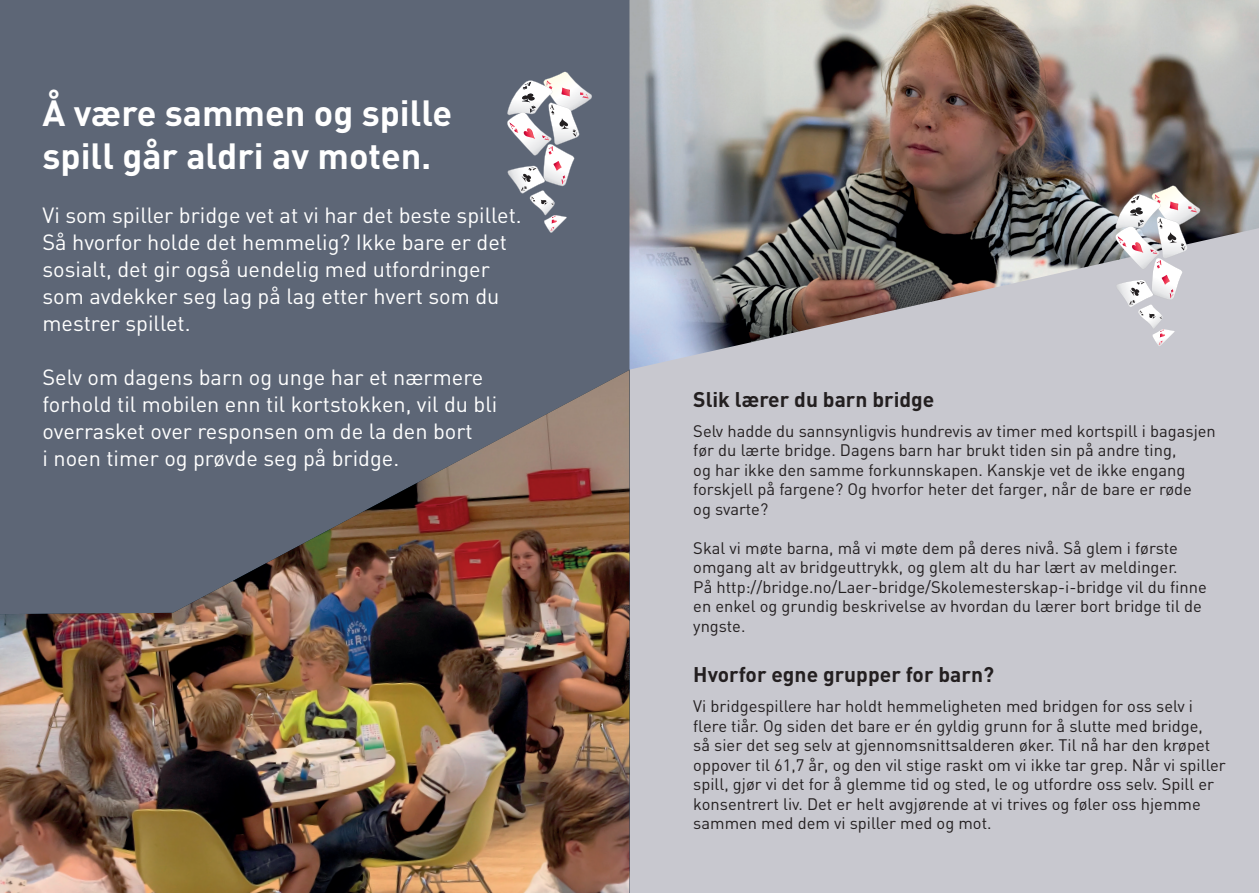
<style>
.page{position:relative;width:1259px;height:893px;background:#fff}
.page>*{position:absolute;margin:0;border:0;box-sizing:border-box;transform-origin:0 0}
.t1{font:700 36px/43.5px "DIN";color:#fff}
.t2{font:21.75px/27px "DIN";color:#fff}
.t3{font:700 21px "DIN";color:#231f20}
.t4{font:16.5px/19.5px "DIN";color:#231f20}
.s1{font-size:33.75px}
</style>
<div class="page">
<div style="left:629px;top:0;width:630px;height:893px;background:#c8c8cf"></div>
<div style="left:0;top:0;width:629px;height:893px;background:#5d6676"></div>
<img style="left:0;top:370px;width:629px;height:523px">
<img style="left:629px;top:0;width:630px;height:370px">
<svg style="left:1115px;top:186px;width:85px;height:161px"></svg>
<svg style="left:507px;top:72px;width:85px;height:161px"></svg>
<h1 class="t1" style="left:43px;top:89px;width:411px">Å være sammen og spille spill går aldri av moten<span class="s1">.</span></h1>
<h2 class="t2" style="left:43px;top:201px;width:481px">Vi som spiller bridge vet at vi har det beste spillet.<br>Så hvorfor holde det hemmelig? Ikke bare er det sosialt, det gir også uendelig med utfordringer som avdekker seg lag på lag etter hvert som du mestrer spillet.</h2>
<h2 class="t2" style="left:43px;top:363px;width:456px">Selv om dagens barn og unge har et nærmere forhold til mobilen enn til kortstokken, vil du bli overrasket over responsen om de la den bort<br>i noen timer og prøvde seg på bridge.</h2>
<p class="t3" style="left:693px;top:385px;width:243px">Slik lærer du barn bridge</p>
<p class="t4" style="left:693px;top:421px;width:524px">Selv hadde du sannsynligvis hundrevis av timer med kortspill i bagasjen før du lærte bridge. Dagens barn har brukt tiden sin på andre ting,<br>og har ikke den samme forkunnskapen. Kanskje vet de ikke engang forskjell på fargene? Og hvorfor heter det farger, når de bare er røde<br>og svarte?</p>
<p class="t4" style="left:693px;top:538px;width:515px">Skal vi møte barna, må vi møte dem på deres nivå. Så glem i første omgang alt av bridgeuttrykk, og glem alt du har lært av meldinger.<br>På http://bridge.no/Laer-bridge/Skolemesterskap-i-bridge vil du finne en enkel og grundig beskrivelse av hvordan du lærer bort bridge til de yngste.</p>
<p class="t3" style="left:693px;top:661px;width:302px">Hvorfor egne grupper for barn?</p>
<p class="t4" style="left:693px;top:696px;width:534px">Vi bridgespillere har holdt hemmeligheten med bridgen for oss selv i flere tiår. Og siden det bare er én gyldig grunn for å slutte med bridge,<br>så sier det seg selv at gjennomsnittsalderen øker. Til nå har den krøpet oppover til 61,7 år, og den vil stige raskt om vi ikke tar grep. Når vi spiller spill, gjør vi det for å glemme tid og sted, le og utfordre oss selv. Spill er konsentrert liv. Det er helt avgjørende at vi trives og føler oss hjemme sammen med dem vi spiller med og mot.</p>
</div>
